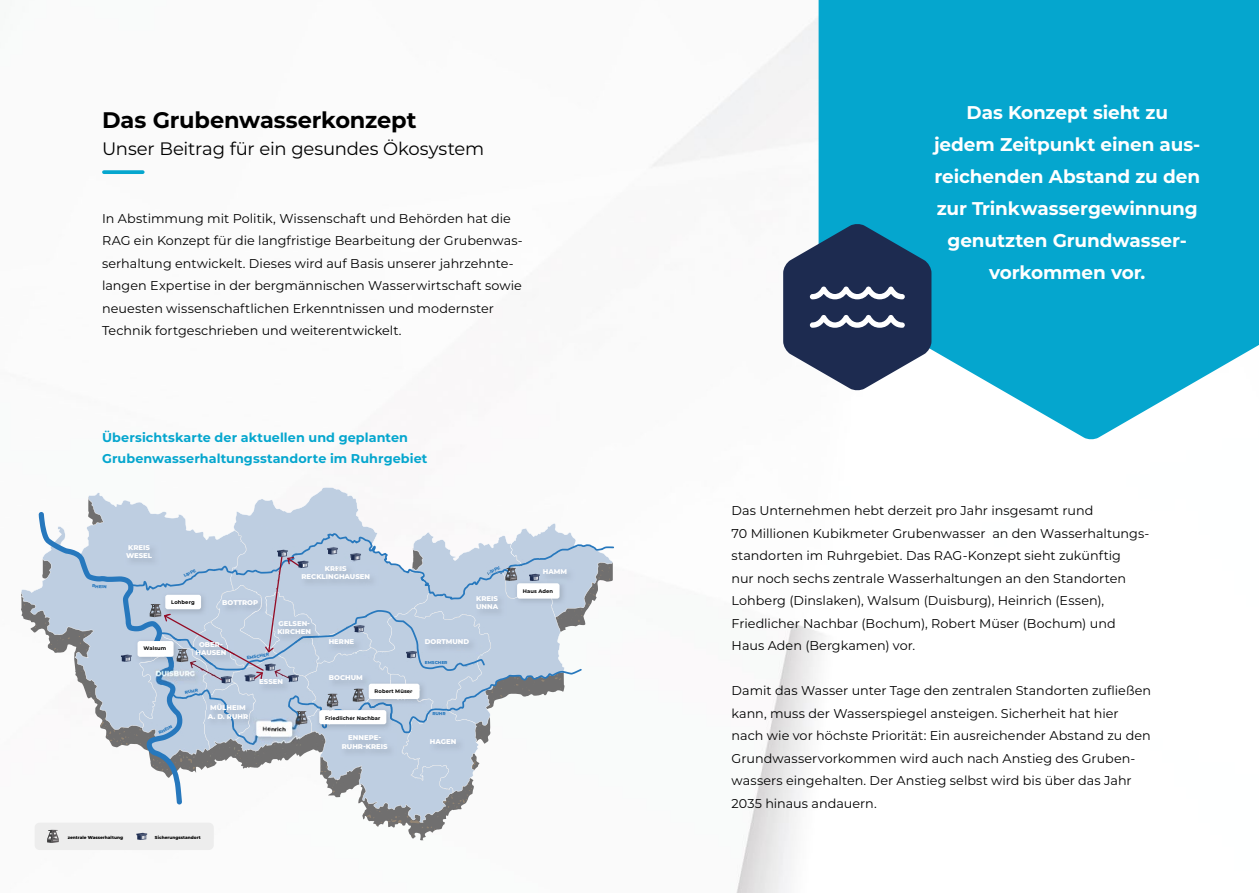
<style>
.page{position:relative;width:1259px;height:893px;background:#fff}
.page>*{position:absolute;margin:0;border:0;box-sizing:border-box;transform-origin:0 0}
.t1{font:700 22.5px "Montserrat";letter-spacing:-.005em;color:#000}
.t2{font:700 18.45px/32px "Montserrat";letter-spacing:-.005em;color:#fff;text-align:center}
.t3{font:18px "Montserrat";letter-spacing:-.01em;color:#000}
.t4{font:12.75px/22.5px "Montserrat";color:#000}
.t5{font:700 12.75px/21px "Montserrat";letter-spacing:.01em;color:#05a6ce}
.t6{font:800 6.9px/8.2px "Montserrat";color:#fff;text-align:center}
.t7{font:700 5.25px "Montserrat";letter-spacing:.02em;color:#000}
.t8{font:800 4.35px "Montserrat";color:#2778bd}
.t9{font:800 4.35px "Montserrat";color:#000}
</style>
<div class="page">
<img style="left:35px;top:18px;width:788px;height:875px">
<svg style="left:818px;top:0;width:441px;height:440px;background:#22b0d3"></svg>
<svg style="left:783px;top:223px;width:148px;height:168px"></svg>
<svg style="left:104px;top:170px;width:39px;height:4px"></svg>
<svg style="left:35px;top:823px;width:578px;height:17px"></svg>
<div style="left:35px;top:823px;width:179px;height:27px;background:#ededed;border-radius:5px"></div>
<svg style="left:47px;top:830px;width:12px;height:13px"></svg>
<svg style="left:136px;top:833px;width:11px;height:7px"></svg>
<svg style="left:22px;top:487px;width:592px;height:336px"></svg>
<img style="left:255px;top:518px;width:15px;height:15px">
<img style="left:307px;top:515px;width:25px;height:8px">
<img style="left:210px;top:548px;width:29px;height:22px">
<img style="left:272px;top:546px;width:27px;height:10px">
<img style="left:332px;top:545px;width:87px;height:9px">
<img style="left:489px;top:547px;width:55px;height:16px">
<img style="left:363px;top:576px;width:29px;height:10px">
<img style="left:424px;top:576px;width:29px;height:18px">
<img style="left:332px;top:607px;width:30px;height:24px">
<img style="left:456px;top:607px;width:29px;height:25px">
<img style="left:149px;top:638px;width:57px;height:10px">
<img style="left:274px;top:638px;width:57px;height:11px">
<img style="left:363px;top:638px;width:59px;height:10px">
<img style="left:209px;top:669px;width:31px;height:12px">
<img style="left:148px;top:700px;width:31px;height:15px">
<img style="left:242px;top:700px;width:29px;height:14px">
<img style="left:332px;top:701px;width:30px;height:16px">
<img style="left:424px;top:701px;width:28px;height:11px">
<img style="left:179px;top:731px;width:61px;height:8px">
<img style="left:396px;top:731px;width:27px;height:14px">
<img style="left:455px;top:732px;width:27px;height:21px">
<img style="left:334px;top:762px;width:29px;height:16px">
<h1 class="t1" style="left:102px;top:104px;width:316px">Das Grubenwasserkonzept</h1>
<h3 class="t3" style="left:102px;top:136px;width:383px">Unser Beitrag für ein gesundes Ökosystem</h3>
<p class="t4" style="left:102px;top:206px;width:422px">In Abstimmung mit Politik, Wissenschaft und Behörden hat die RAG ein Konzept für die langfristige Bearbeitung der Grubenwas&shy;serhaltung entwickelt. Dieses wird auf Basis unserer jahrzehnte&shy;langen Expertise in der bergmännischen Wasserwirtschaft sowie neuesten wissenschaftlichen Erkenntnissen und modernster Technik fortgeschrieben und weiterentwickelt.</p>
<p class="t5" style="left:102px;top:426px;width:327px">Übersichtskarte der aktuellen und geplanten<br>Grubenwasserhaltungsstandorte im Ruhrgebiet</p>
<p class="t8" style="left:92px;top:583px;width:16px;rotate:4deg">RHEIN</p>
<p class="t6" style="left:126px;top:543px;width:28px">KREIS<br>WESEL</p>
<p class="t6" style="left:301px;top:564px;width:70px">KREIS<br>RECKLINGHAUSEN</p>
<p class="t8" style="left:182px;top:573px;width:15px;rotate:-28deg">LIPPE</p>
<p class="t8" style="left:486px;top:570px;width:15px;rotate:-24deg">LIPPE</p>
<p class="t7" style="left:171px;top:599px;width:25px">Lohberg</p>
<p class="t6" style="left:476px;top:594px;width:24px;text-align:left">KREIS<br>UNNA</p>
<p class="t6" style="left:222px;top:598px;width:38px">BOTTROP</p>
<p class="t6" style="left:277px;top:619px;width:35px;text-align:left">GELSEN-<br>KIRCHEN</p>
<p class="t7" style="left:143px;top:645px;width:24px">Walsum</p>
<p class="t8" style="left:158px;top:730px;width:16px;rotate:-24deg">RHEIN</p>
<p class="t6" style="left:195px;top:640px;width:33px">OBER-<br>HAUSEN</p>
<p class="t8" style="left:184px;top:689px;width:15px;rotate:-9deg">RUHR</p>
<p class="t8" style="left:246px;top:655px;width:24px;rotate:-9deg">EMSCHER</p>
<p class="t6" style="left:259px;top:677px;width:25px">ESSEN</p>
<p class="t6" style="left:208px;top:703px;width:42px">MÜLHEIM<br>A. D. RUHR</p>
<p class="t6" style="left:329px;top:637px;width:27px">HERNE</p>
<p class="t6" style="left:329px;top:673px;width:35px">BOCHUM</p>
<p class="t7" style="left:375px;top:687px;width:39px">Robert Müser</p>
<p class="t7" style="left:325px;top:714px;width:57px">Friedlicher Nachbar</p>
<p class="t6" style="left:342px;top:733px;width:47px">ENNEPE-<br>RUHR-KREIS</p>
<p class="t6" style="left:425px;top:637px;width:46px">DORTMUND</p>
<p class="t8" style="left:425px;top:659px;width:24px;rotate:1deg">EMSCHER</p>
<p class="t8" style="left:432px;top:710px;width:15px;rotate:2deg">RUHR</p>
<p class="t6" style="left:430px;top:737px;width:28px">HAGEN</p>
<p class="t6" style="left:543px;top:567px;width:26px">HAMM</p>
<p class="t7" style="left:523px;top:587px;width:32px">Haus Aden</p>
<p class="t9" style="left:68px;top:834px;width:57px">zentrale Wasserhaltung</p>
<p class="t9" style="left:155px;top:834px;width:47px">Sicherungsstandort</p>
<h2 class="t2" style="left:934px;top:95px;width:268px">Das Konzept sieht zu jedem Zeitpunkt einen aus&shy;reichenden Abstand zu den zur Trinkwassergewinnung genutzten Grundwasser&shy;vorkommen vor.</h2>
<p class="t4" style="left:731px;top:499px;width:419px">Das Unternehmen hebt derzeit pro Jahr insgesamt rund<br>70 Millionen Kubikmeter Grubenwasser an den Wasserhaltungs&shy;standorten im Ruhrgebiet. Das RAG-Konzept sieht zukünftig<br>nur noch sechs zentrale Wasserhaltungen an den Standorten Lohberg (Dinslaken), Walsum (Duisburg), Heinrich (Essen), Friedlicher Nachbar (Bochum), Robert Müser (Bochum) und Haus Aden (Bergkamen) vor.</p>
<p class="t4" style="left:731px;top:679px;width:421px">Damit das Wasser unter Tage den zentralen Standorten zufließen kann, muss der Wasserspiegel ansteigen. Sicherheit hat hier nach wie vor höchste Priorität: Ein ausreichender Abstand zu den Grundwasservorkommen wird auch nach Anstieg des Gruben&shy;wassers eingehalten. Der Anstieg selbst wird bis über das Jahr 2035 hinaus andauern.</p>
</div>
